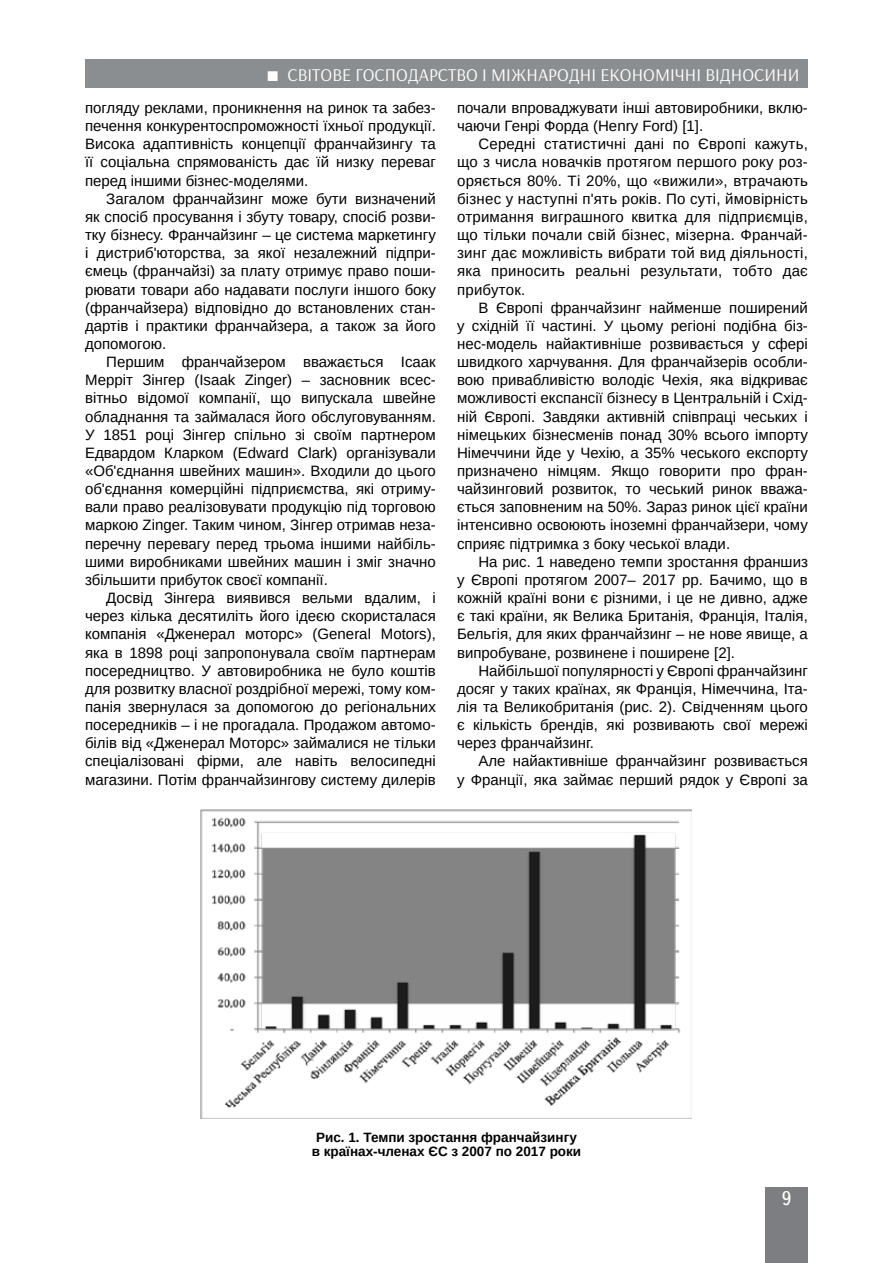
<style>
.page{position:relative;width:893px;height:1263px;background:#fff}
.page>*{position:absolute;margin:0;border:0;box-sizing:border-box;transform-origin:0 0}
.t1{font:19.5px "Ukrainian Text";color:#fff}
.t2{font:18px "Arsenal";color:#fff}
.t3{font:15px/18.1px "Arimo";color:#000;text-align:justify}
.t4{font:700 13.5px/13.5px "Arimo";color:#000;text-align:center}
</style>
<div class="page">
<div style="left:765px;top:1187px;width:43px;height:76px;background:#7d7e81"></div>
<div style="left:85px;top:60px;width:723px;height:28px;background:#8b8e90"></div>
<img style="left:201px;top:809px;width:490px;height:309px">
<p class="t2" style="left:287px;top:64px;width:513px">СВІТОВЕ ГОСПОДАРСТВО І МІЖНАРОДНІ ЕКОНОМІЧНІ ВІДНОСИНИ</p>
<p class="t3" style="left:85px;top:99px;width:352px">погляду реклами, проникнення на ринок та забез&shy;печення конкурентоспроможності їхньої продукції.<br>Висока адаптивність концепції франчайзингу та її соціальна спрямованість дає їй низку переваг перед іншими бізнес-моделями.</p>
<p class="t3" style="left:85px;top:190px;width:352px;text-indent:21px">Загалом франчайзинг може бути визначений як спосіб просування і збуту товару, спосіб розви&shy;тку бізнесу. Франчайзинг – це система маркетингу і дистриб'юторства, за якої незалежний підпри&shy;ємець (франчайзі) за плату отримує право поши&shy;рювати товари або надавати послуги іншого боку (франчайзера) відповідно до встановлених стан&shy;дартів і практики франчайзера, а також за його допомогою.</p>
<p class="t3" style="left:85px;top:353px;width:352px;text-indent:21px">Першим франчайзером вважається Ісаак Мерріт Зінгер (Isaak Zinger) – засновник всес&shy;вітньо відомої компанії, що випускала швейне обладнання та займалася його обслуговуванням.<br>У 1851 році Зінгер спільно зі своїм партнером Едвардом Кларком (Edward Clark) організували «Об'єднання швейних машин». Входили до цього об'єднання комерційні підприємства, які отриму&shy;вали право реалізовувати продукцію під торговою маркою Zinger. Таким чином, Зінгер отримав неза&shy;перечну перевагу перед трьома іншими найбіль&shy;шими виробниками швейних машин і зміг значно збільшити прибуток своєї компанії.</p>
<p class="t3" style="left:85px;top:589px;width:352px;text-indent:21px">Досвід Зінгера виявився вельми вдалим, і через кілька десятиліть його ідеєю скористалася компанія «Дженерал моторс» (General Motors), яка в 1898 році запропонувала своїм партнерам посередництво. У автовиробника не було коштів для розвитку власної роздрібної мережі, тому ком&shy;панія звернулася за допомогою до регіональних посередників – і не прогадала. Продажом автомо&shy;білів від «Дженерал Моторс» займалися не тільки спеціалізовані фірми, але навіть велосипедні магазини. Потім франчайзингову систему дилерів</p>
<p class="t3" style="left:457px;top:99px;width:352px">почали впроваджувати інші автовиробники, вклю&shy;чаючи Генрі Форда (Henry Ford) [1].</p>
<p class="t3" style="left:457px;top:135px;width:352px;text-indent:21px">Середні статистичні дані по Європі кажуть, що з числа новачків протягом першого року роз&shy;оряється 80%. Ті 20%, що «вижили», втрачають бізнес у наступні п'ять років. По суті, ймовірність отримання виграшного квитка для підприємців, що тільки почали свій бізнес, мізерна. Франчай&shy;зинг дає можливість вибрати той вид діяльності, яка приносить реальні результати, тобто дає прибуток.</p>
<p class="t3" style="left:457px;top:298px;width:352px;text-indent:21px">В Європі франчайзинг найменше поширений у східній її частині. У цьому регіоні подібна біз&shy;нес-модель найактивніше розвивається у сфері швидкого харчування. Для франчайзерів особли&shy;вою привабливістю володіє Чехія, яка відкриває можливості експансії бізнесу в Центральній і Схід&shy;ній Європі. Завдяки активній співпраці чеських і німецьких бізнесменів понад 30% всього імпорту Німеччини йде у Чехію, а 35% чеського експорту призначено німцям. Якщо говорити про фран&shy;чайзинговий розвиток, то чеський ринок вважа&shy;ється заповненим на 50%. Зараз ринок цієї країни інтенсивно освоюють іноземні франчайзери, чому сприяє підтримка з боку чеської влади.</p>
<p class="t3" style="left:457px;top:553px;width:352px;text-indent:21px">На рис. 1 наведено темпи зростання франшиз у Європі протягом 2007– 2017 рр. Бачимо, що в кожній країні вони є різними, і це не дивно, адже є такі країни, як Велика Британія, Франція, Італія, Бельгія, для яких франчайзинг – не нове явище, а випробуване, розвинене і поширене [2].</p>
<p class="t3" style="left:457px;top:661px;width:352px;text-indent:21px">Найбільшої популярності у Європі франчайзинг досяг у таких країнах, як Франція, Німеччина, Іта&shy;лія та Великобританія (рис. 2). Свідченням цього є кількість брендів, які розвивають свої мережі через франчайзинг.</p>
<p class="t3" style="left:457px;top:752px;width:352px;text-align:right">Але найактивніше франчайзинг розвивається<br>у Франції, яка займає перший рядок у Європі за</p>
<p class="t4" style="left:312px;top:1131px;width:271px">Рис. 1. Темпи зростання франчайзингу в країнах-членах ЄС з 2007 по 2017 роки</p>
<h1 class="t1" style="left:781px;top:1188px;width:12px">9</h1>
</div>
